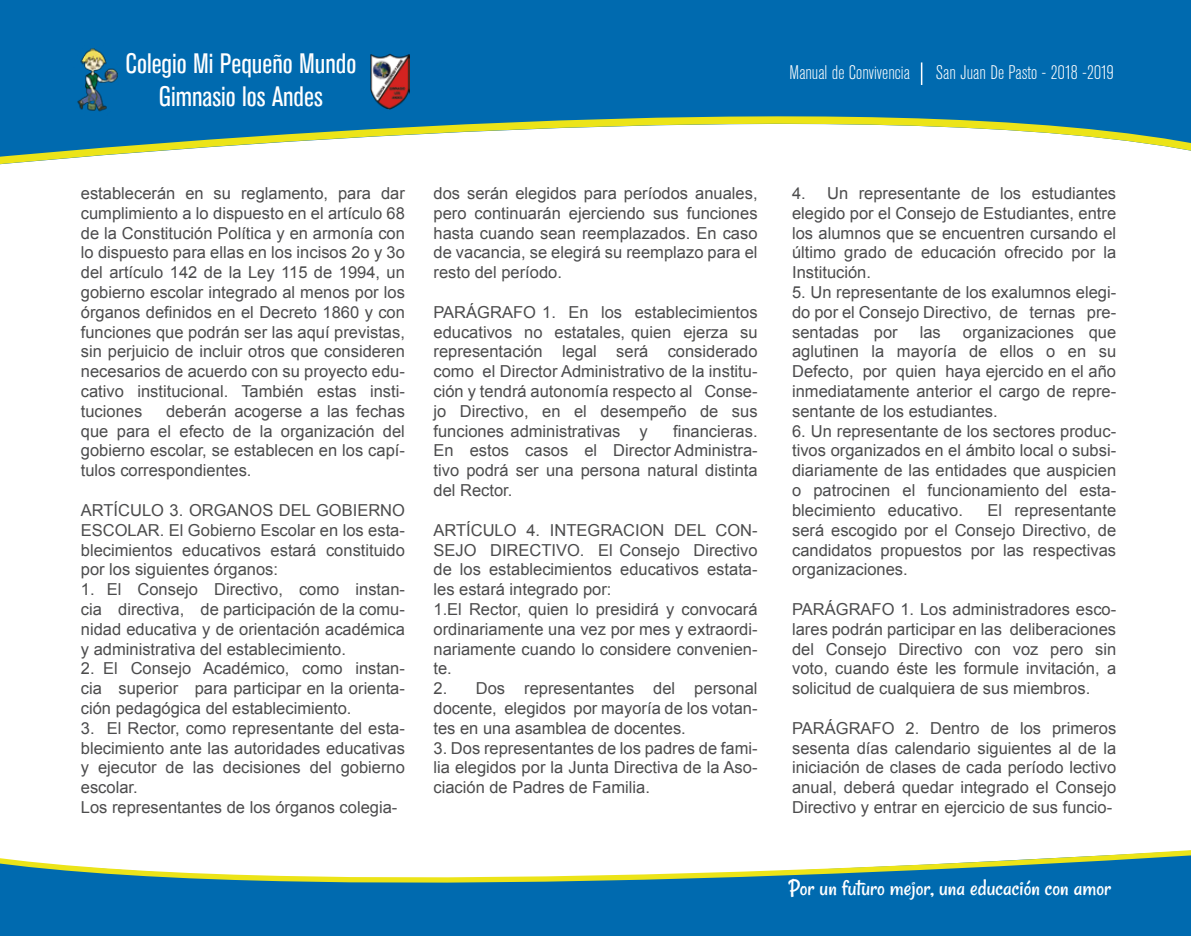
<style>
.page{position:relative;width:1191px;height:936px;background:#fff}
.page>*{position:absolute;margin:0;border:0;box-sizing:border-box;transform-origin:0 0}
.t1{font:condensed 27.9px/33.6px "Akzidenz Grotesk BE";color:#fff;text-align:center}
.t2{font:23.7px "Rancho";color:#fff}
.t3{font:300 condensed 19.5px "Akzidenz Grotesk BE";color:#fff}
.t4{font:16.5px/19.8px "Arial";color:#4c4c4d;text-align:justify}
</style>
<div class="page">
<svg style="left:0;top:0;width:1191px;height:165px;fill:#006aaf"></svg>
<div style="left:0;top:925px;width:1191px;height:10px;background:#006aaf"></div>
<svg style="left:0;top:850px;width:1191px;height:75px;fill:#006aaf"></svg>
<svg style="left:921px;top:62px;width:1px;height:23px"></svg>
<img style="left:370px;top:54px;width:40px;height:55px">
<img style="left:74px;top:43px;width:45px;height:72px">
<h1 class="t1" style="left:125px;top:47px;width:232px">Colegio Mi Pequeño Mundo<br>Gimnasio los Andes</h1>
<p class="t3" style="left:789px;top:62px;width:122px">Manual de Convivencia</p>
<p class="t3" style="left:936px;top:62px;width:179px">San Juan De Pasto - 2018 -2019</p>
<p class="t4" style="left:81px;top:183px;width:325px">establecerán en su reglamento, para dar cumplimiento a lo dispuesto en el artículo 68 de la Constitución Política y en armonía con lo dispuesto para ellas en los incisos 2o y 3o del artículo 142 de la Ley 115 de 1994, un gobierno escolar integrado al menos por los órganos definidos en el Decreto 1860 y con funciones que podrán ser las aquí previstas, sin perjuicio de incluir otros que consideren necesarios de acuerdo con su proyecto edu&shy;cativo institucional. También estas insti&shy;tuciones</p>
<p class="t4" style="left:81px;top:401px;width:325px;text-indent:85px">deberán acogerse a las fechas que para el efecto de la organización del gobierno escolar, se establecen en los capí&shy;tulos correspondientes.</p>
<p class="t4" style="left:81px;top:500px;width:326px">ARTÍCULO 3. ORGANOS DEL GOBIERNO ESCOLAR. El Gobierno Escolar en los esta&shy;blecimientos educativos estará constituido por los siguientes órganos:</p>
<p class="t4" style="left:81px;top:579px;width:326px">1. El Consejo Directivo, como instan&shy;cia directiva, de participación de la comu&shy;nidad educativa y de orientación académica y administrativa del establecimiento.</p>
<p class="t4" style="left:81px;top:658px;width:325px">2. El Consejo Académico, como instan&shy;cia superior para participar en la orienta&shy;ción pedagógica del establecimiento.</p>
<p class="t4" style="left:81px;top:718px;width:325px;text-align:left">3. El Rector, como representante del esta&shy;blecimiento ante las autoridades educativas y ejecutor de las decisiones del gobierno escolar.<br>Los representantes de los órganos colegia-</p>
<p class="t4" style="left:433px;top:183px;width:325px">dos serán elegidos para períodos anuales, pero continuarán ejerciendo sus funciones hasta cuando sean reemplazados. En caso de vacancia, se elegirá su reemplazo para el resto del período.</p>
<p class="t4" style="left:433px;top:302px;width:326px">PARÁGRAFO 1. En los establecimientos educativos no estatales, quien ejerza su representación legal será considerado como el Director Administrativo de la institu&shy;ción y tendrá autonomía respecto al Conse&shy;jo Directivo, en el desempeño de sus funciones administrativas y</p>
<p class="t4" style="left:433px;top:421px;width:326px;text-indent:240px">financieras.<br>En estos casos el Director Administra&shy;tivo podrá ser una persona natural distinta del Rector.</p>
<p class="t4" style="left:433px;top:520px;width:326px;text-align:left">ARTÍCULO 4. INTEGRACION DEL CON-SEJO DIRECTIVO. El Consejo Directivo de los establecimientos educativos estata&shy;les estará integrado por:<br>1.El Rector, quien lo presidirá y convocará ordinariamente una vez por mes y extraordi&shy;nariamente cuando lo considere convenien&shy;te.</p>
<p class="t4" style="left:433px;top:678px;width:325px">2. Dos representantes del personal docente, elegidos por mayoría de los votan&shy;tes en una asamblea de docentes.</p>
<p class="t4" style="left:433px;top:738px;width:325px">3. Dos representantes de los padres de fami&shy;lia elegidos por la Junta Directiva de la Aso&shy;ciación de Padres de Familia.</p>
<p class="t4" style="left:792px;top:183px;width:325px">4. Un representante de los estudiantes elegido por el Consejo de Estudiantes, entre los alumnos que se encuentren cursando el último grado de educación ofrecido por la Institución.</p>
<p class="t4" style="left:792px;top:282px;width:325px">5. Un representante de los exalumnos elegi&shy;do por el Consejo Directivo, de ternas pre&shy;sentadas por</p>
<p class="t4" style="left:792px;top:322px;width:325px;text-indent:171px">organizaciones que aglutinen la mayoría de ellos o en su Defecto, por quien haya ejercido en el año inmediatamente anterior el cargo de repre&shy;sentante de los estudiantes.</p>
<p class="t4" style="left:792px;top:421px;width:325px">6. Un representante de los sectores produc&shy;tivos organizados en el ámbito local o subsi&shy;diariamente de las entidades que auspicien o patrocinen el funcionamiento del esta&shy;blecimiento educativo.</p>
<p class="t4" style="left:919px;top:322px;width:23px">las</p>
<p class="t4" style="left:792px;top:500px;width:325px;text-indent:195px">El representante será escogido por el Consejo Directivo, de candidatos propuestos por las respectivas organizaciones.</p>
<p class="t4" style="left:792px;top:599px;width:325px">PARÁGRAFO 1. Los administradores esco&shy;lares podrán participar en las deliberaciones del Consejo Directivo con voz pero sin voto, cuando éste les formule invitación, a solicitud de cualquiera de sus miembros.</p>
<p class="t4" style="left:792px;top:718px;width:325px">PARÁGRAFO 2. Dentro de los primeros sesenta días calendario siguientes al de la iniciación de clases de cada período lectivo anual, deberá quedar integrado el Consejo Directivo y entrar en ejercicio de sus funcio-</p>
<h2 class="t2" style="left:789px;top:873px;width:324px">Por un futuro mejor, una educación con amor</h2>
</div>
